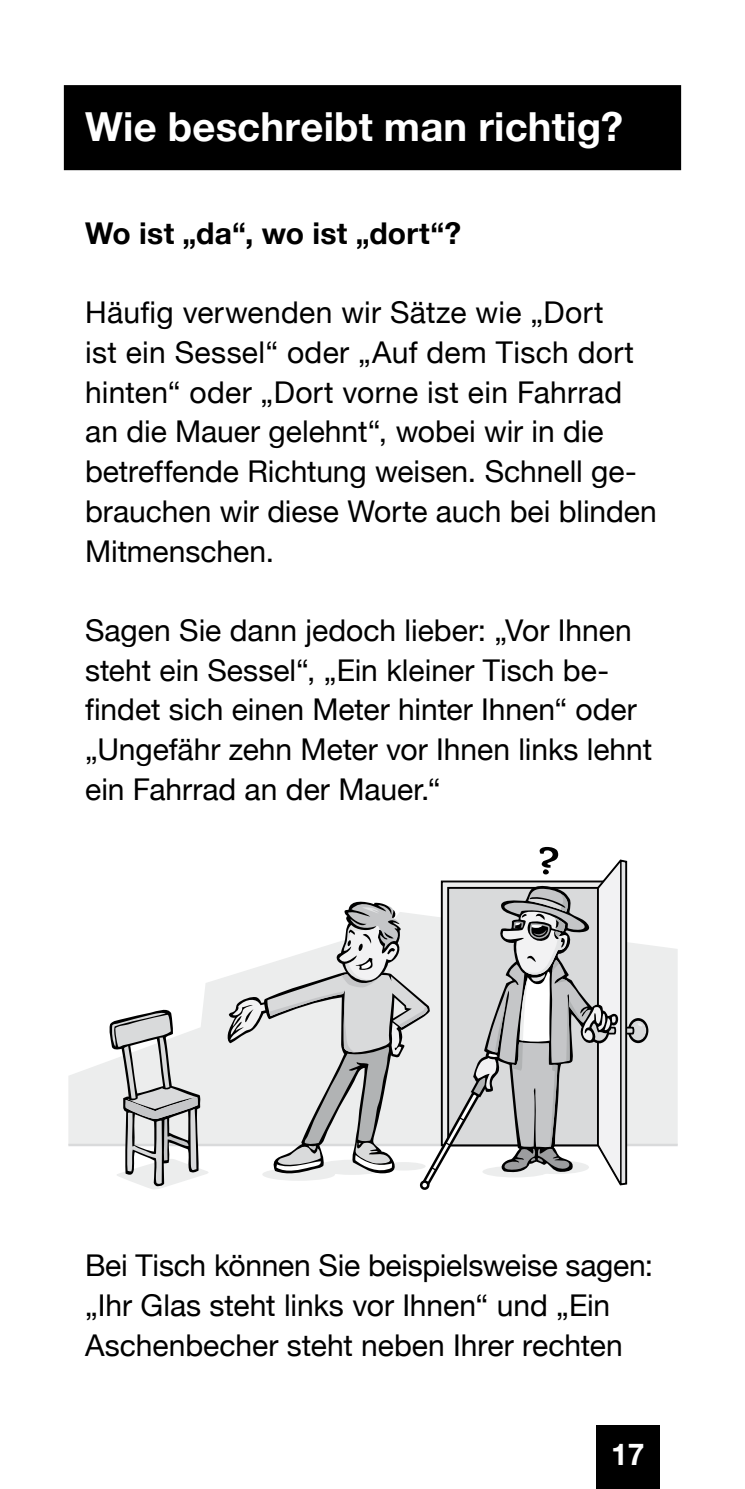
<style>
.page{position:relative;width:745px;height:1489px;background:#fff}
.page>*{position:absolute;margin:0;border:0;box-sizing:border-box;transform-origin:0 0}
.t1{font:700 40px "Helvetica Neue";letter-spacing:.005em;color:#fff}
.t2{font:30px/39.8px "Helvetica Neue";color:#000}
.t3{font:700 30px "Helvetica Neue";letter-spacing:.005em;color:#000}
.t4{font:700 30px "Helvetica Neue";color:#fff}
</style>
<div class="page">
<div style="left:595px;top:1424px;width:64px;height:64px;background:#000"></div>
<div style="left:64px;top:85px;width:616px;height:85px;background:#000"></div>
<svg style="left:68px;top:944px;width:609px;height:199px;fill:#eceded"></svg>
<hr style="left:68px;top:1143px;width:609px;height:3px;background:#d9dadb">
<svg style="left:627px;top:1018px;width:21px;height:25px"></svg>
<div style="left:629px;top:1020px;width:16px;height:20px;background:#d9dadb;border-radius:50%"></div>
<svg style="left:108px;top:1006px;width:102px;height:183px"></svg>
<svg style="left:227px;top:846px;width:415px;height:343px"></svg>
<h1 class="t1" style="left:85px;top:102px;width:539px">Wie beschreibt man richtig?</h1>
<h2 class="t3" style="left:85px;top:215px;width:377px">Wo ist „da“, wo ist „dort“?</h2>
<p class="t2" style="left:85px;top:292px;width:573px">Häufig verwenden wir Sätze wie „Dort<br>ist ein Sessel“ oder „Auf dem Tisch dort hinten“ oder „Dort vorne ist ein Fahrrad an die Mauer gelehnt“, wobei wir in die betreffende Richtung weisen. Schnell ge&shy;brauchen wir diese Worte auch bei blinden Mitmenschen.</p>
<p class="t2" style="left:85px;top:610px;width:568px">Sagen Sie dann jedoch lieber: „Vor Ihnen steht ein Sessel“, „Ein kleiner Tisch be&shy;findet sich einen Meter hinter Ihnen“ oder „Ungefähr zehn Meter vor Ihnen links lehnt ein Fahrrad an der Mauer.“</p>
<p class="t2" style="left:85px;top:1245px;width:569px">Bei Tisch können Sie beispielsweise sagen: „Ihr Glas steht links vor Ihnen“ und „Ein<br>Aschenbecher steht neben Ihrer rechten</p>
<p class="t4" style="left:610px;top:1435px;width:35px">17</p>
</div>
